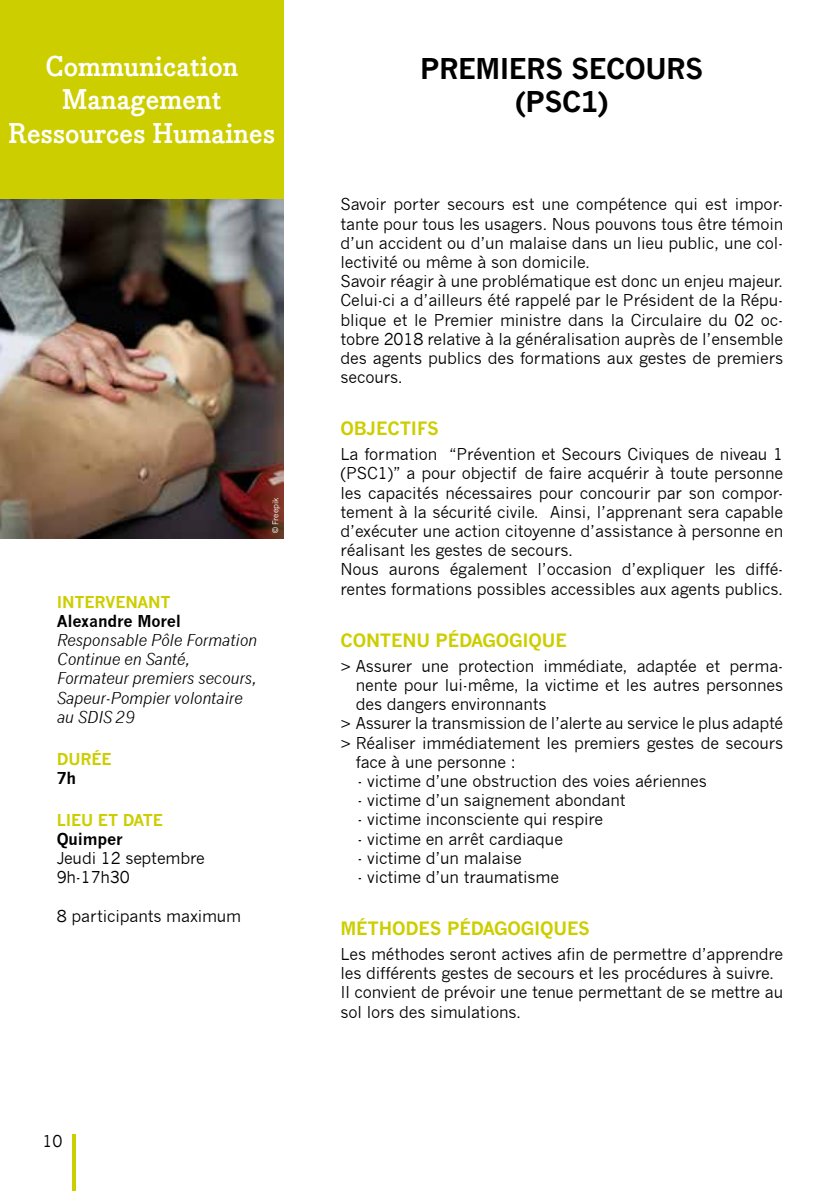
<style>
.page{position:relative;width:840px;height:1191px;background:#fff}
.page>*{position:absolute;margin:0;border:0;box-sizing:border-box;transform-origin:0 0}
.t1{font:700 28px/33.6px "Bodoni Egyptian Pro";color:#fff;text-align:center}
.t2{font:700 28px/33.6px "News Gothic";letter-spacing:-.02em;color:#000;text-align:center}
.t3{font:700 18px "News Gothic";letter-spacing:-.01em;color:#cdce00}
.t4{font:16px/19.2px "News Gothic";letter-spacing:-.01em;color:#000}
.t5{font:italic 16px/19.2px "News Gothic";letter-spacing:-.01em;color:#000}
.t6{font:700 16px "News Gothic";letter-spacing:-.01em;color:#cdce00}
.t7{font:700 16px "News Gothic";letter-spacing:-.01em;color:#000}
.t8{font:8px "News Gothic";letter-spacing:-.01em;color:#fff}
</style>
<div class="page">
<img style="left:0;top:198px;width:283px;height:341px">
<div style="left:0;top:0;width:283px;height:198px;background:#cdce00"></div>
<hr style="left:72px;top:1134px;width:3px;height:57px;background:#cdce00">
<h1 class="t1" style="left:9px;top:51px;width:268px">Communication<br>Management<br>Ressources Humaines</h1>
<p class="t8" style="left:271px;top:533px;width:37px;rotate:-90deg">© Freepik</p>
<p class="t6" style="left:57px;top:592px;width:115px">INTERVENANT</p>
<p class="t7" style="left:57px;top:611px;width:126px">Alexandre Morel</p>
<p class="t5" style="left:57px;top:630px;width:202px">Responsable Pôle Formation<br>Continue en Santé,<br>Formateur premiers secours,<br>Sapeur-Pompier volontaire au SDIS 29</p>
<p class="t6" style="left:57px;top:749px;width:56px">DURÉE</p>
<p class="t7" style="left:57px;top:768px;width:21px">7h</p>
<p class="t6" style="left:57px;top:810px;width:108px">LIEU ET DATE</p>
<p class="t7" style="left:57px;top:829px;width:68px">Quimper</p>
<p class="t4" style="left:57px;top:849px;width:149px">Jeudi 12 septembre<br>9h-17h30</p>
<p class="t4" style="left:57px;top:906px;width:186px">8 participants maximum</p>
<p class="t4" style="left:43px;top:1132px;width:21px">10</p>
<h1 class="t2" style="left:420px;top:51px;width:284px">PREMIERS SECOURS (PSC1)</h1>
<p class="t4" style="left:340px;top:195px;width:444px">Savoir porter secours est une compétence qui est impor&shy;tante pour tous les usagers. Nous pouvons tous être témoin d’un accident ou d’un malaise dans un lieu public, une col&shy;lectivité ou même à son domicile.<br>Savoir réagir à une problématique est donc un enjeu majeur.<br>Celui-ci a d’ailleurs été rappelé par le Président de la Répu&shy;blique et le Premier ministre dans la Circulaire du 02 oc&shy;tobre 2018 relative à la généralisation auprès de l’ensemble des agents publics des formations aux gestes de premiers secours.</p>
<p class="t3" style="left:340px;top:418px;width:100px">OBJECTIFS</p>
<p class="t4" style="left:340px;top:445px;width:444px">La formation “Prévention et Secours Civiques de niveau 1 (PSC1)” a pour objectif de faire acquérir à toute personne les capacités nécessaires pour concourir par son compor&shy;tement à la sécurité civile. Ainsi, l’apprenant sera capable d’exécuter une action citoyenne d’assistance à personne en réalisant les gestes de secours.<br>Nous aurons également l’occasion d’expliquer les diffé&shy;rentes formations possibles accessibles aux agents publics.</p>
<p class="t3" style="left:340px;top:629px;width:228px">CONTENU PÉDAGOGIQUE</p>
<p class="t4" style="left:340px;top:656px;width:444px">&gt; Assurer une protection immédiate, adaptée et perma-</p>
<p class="t4" style="left:356px;top:675px;width:428px">nente pour lui-même, la victime et les autres personnes</p>
<p class="t4" style="left:356px;top:695px;width:192px">des dangers environnants</p>
<p class="t4" style="left:340px;top:714px;width:444px">&gt; Assurer la transmission de l’alerte au service le plus adapté</p>
<p class="t4" style="left:340px;top:733px;width:444px">&gt; Réaliser immédiatement les premiers gestes de secours</p>
<p class="t4" style="left:356px;top:752px;width:161px">face à une personne :</p>
<p class="t4" style="left:357px;top:771px;width:351px">- victime d’une obstruction des voies aériennes</p>
<p class="t4" style="left:357px;top:791px;width:269px">- victime d’un saignement abondant</p>
<p class="t4" style="left:357px;top:810px;width:247px">- victime inconsciente qui respire</p>
<p class="t4" style="left:357px;top:829px;width:207px">- victime en arrêt cardiaque</p>
<p class="t4" style="left:357px;top:848px;width:166px">- victime d’un malaise</p>
<p class="t4" style="left:357px;top:867px;width:203px">- victime d’un traumatisme</p>
<p class="t3" style="left:340px;top:917px;width:251px">MÉTHODES PÉDAGOGIQUES</p>
<p class="t4" style="left:340px;top:944px;width:444px">Les méthodes seront actives afin de permettre d’apprendre les différents gestes de secours et les procédures à suivre.<br>Il convient de prévoir une tenue permettant de se mettre au sol lors des simulations.</p>
</div>
